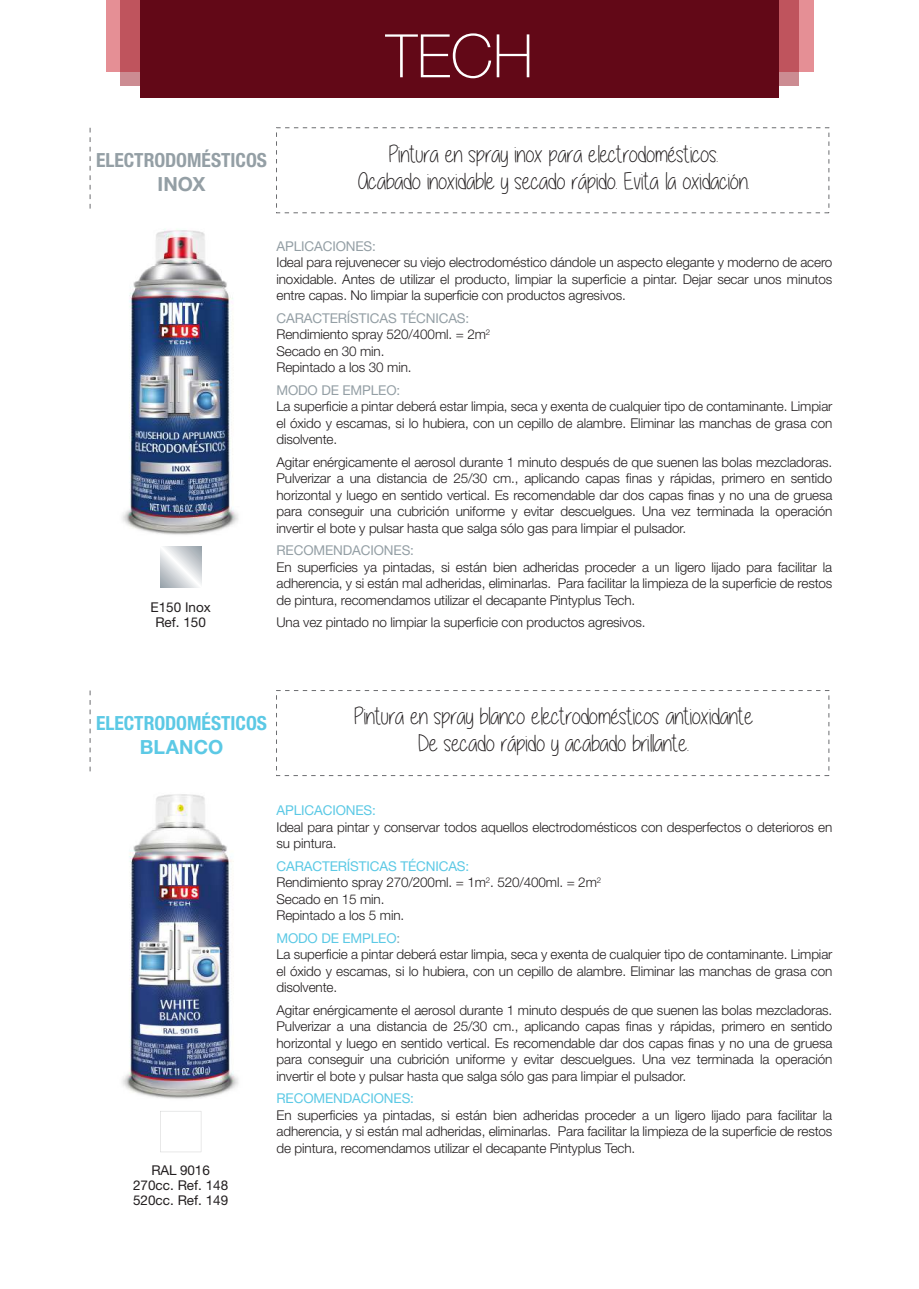
<style>
.page{position:relative;width:919px;height:1289px;background:#fff}
.page>*{position:absolute;margin:0;border:0;box-sizing:border-box;transform-origin:0 0}
.t1{font:100 60px "Helvetica Neue LT Std";color:#fff}
.t2{font:24px/27px "Alittlesunshine";color:#231f20;text-align:center}
.t3{font:700 condensed 19.5px "Helvetica Neue LT Std";color:#949fa5}
.t4{font:700 condensed 19.5px "Helvetica Neue LT Std";color:#5cc9e5}
.t5{font:700 19.5px "Helvetica Neue LT Std";letter-spacing:.005em;color:#5cc9e5}
.t6{font:700 19.5px "Helvetica Neue LT Std";color:#949fa5}
.t7{font:300 13.5px/16.5px "Helvetica Neue LT Std";letter-spacing:-.01em;color:#231f20;text-align:justify}
.t8{font:13.5px/15px "Helvetica Neue LT Std";color:#231f20;text-align:center}
.t9{font:13.5px "Helvetica Neue LT Std";letter-spacing:-.01em;color:#949fa5}
.t10{font:13.5px "Helvetica Neue LT Std";letter-spacing:-.01em;color:#5cc9e5}
.s1{font-weight:400;color:#949fa5}
.s2{font-weight:400;color:#5cc9e5}
</style>
<div class="page">
<img style="left:122px;top:794px;width:116px;height:305px">
<img style="left:122px;top:229px;width:116px;height:306px">
<svg style="left:160px;top:546px;width:41px;height:41px"></svg>
<svg style="left:160px;top:1111px;width:41px;height:41px"></svg>
<svg style="left:90px;top:128px;width:1px;height:81px"></svg>
<svg style="left:90px;top:690px;width:1px;height:82px"></svg>
<div style="left:106px;top:0;width:707px;height:72px;background:#e58f95"></div>
<svg style="left:120px;top:0;width:678px;height:86px;background:#be5a63"></svg>
<div style="left:140px;top:0;width:638px;height:98px;background:#620817"></div>
<h1 class="t1" style="left:386px;top:22px;width:149px">TECH</h1>
<h3 class="t3" style="left:96px;top:149px;width:172px">ELECTRODOMÉSTICOS</h3>
<h3 class="t6" style="left:157px;top:172px;width:49px">INOX</h3>
<h2 class="t2" style="left:357px;top:140px;width:394px">Pintura en spray inox para electrodomésticos.<br>Acabado inoxidable y secado rápido. Evita la oxidación.</h2>
<p class="t8" style="left:150px;top:599px;width:62px">E150 Inox<br>Ref. 150</p>
<p class="t9" style="left:276px;top:238px;width:101px">APLICACIONES:</p>
<p class="t7" style="left:276px;top:254px;width:557px">Ideal para rejuvenecer su viejo electrodoméstico dándole un aspecto elegante y moderno de acero inoxidable. Antes de utilizar el producto, limpiar la superficie a pintar. Dejar secar unos minutos entre capas. No limpiar la superficie con productos agresivos.</p>
<p class="t7" style="left:276px;top:309px;width:215px;text-align:left"><span class="s1">CARACTERÍSTICAS TÉCNICAS:<br></span>Rendimiento spray 520/400ml. = 2m<sup>2<br></sup>Secado en 30 min.<br>Repintado a los 30 min.</p>
<p class="t9" style="left:276px;top:382px;width:125px">MODO DE EMPLEO:</p>
<p class="t7" style="left:276px;top:398px;width:557px">La superficie a pintar deberá estar limpia, seca y exenta de cualquier tipo de contaminante. Limpiar el óxido y escamas, si lo hubiera, con un cepillo de alambre. Eliminar las manchas de grasa con disolvente.</p>
<p class="t7" style="left:276px;top:453px;width:557px">Agitar enérgicamente el aerosol durante 1 minuto después de que suenen las bolas mezcladoras.<br>Pulverizar a una distancia de 25/30 cm., aplicando capas finas y rápidas, primero en sentido horizontal y luego en sentido vertical. Es recomendable dar dos capas finas y no una de gruesa para conseguir una cubrición uniforme y evitar descuelgues. Una vez terminada la operación invertir el bote y pulsar hasta que salga sólo gas para limpiar el pulsador.</p>
<p class="t9" style="left:276px;top:542px;width:139px">RECOMENDACIONES:</p>
<p class="t7" style="left:276px;top:558px;width:557px">En superficies ya pintadas, si están bien adheridas proceder a un ligero lijado para facilitar la adherencia, y si están mal adheridas, eliminarlas. Para facilitar la limpieza de la superficie de restos de pintura, recomendamos utilizar el decapante Pintyplus Tech.</p>
<p class="t7" style="left:276px;top:614px;width:370px">Una vez pintado no limpiar la superficie con productos agresivos.</p>
<h3 class="t4" style="left:96px;top:711px;width:172px">ELECTRODOMÉSTICOS</h3>
<h3 class="t5" style="left:140px;top:735px;width:85px">BLANCO</h3>
<h2 class="t2" style="left:354px;top:703px;width:400px">Pintura en spray blanco electrodomésticos antioxidante<br>De secado rápido y acabado brillante.</h2>
<p class="t8" style="left:133px;top:1162px;width:97px">RAL 9016<br>270cc. Ref. 148<br>520cc. Ref. 149</p>
<p class="t10" style="left:276px;top:802px;width:101px">APLICACIONES:</p>
<p class="t7" style="left:276px;top:818px;width:557px">Ideal para pintar y conservar todos aquellos electrodomésticos con desperfectos o deterioros en su pintura.</p>
<p class="t7" style="left:276px;top:857px;width:326px;text-align:left"><span class="s2">CARACTERÍSTICAS TÉCNICAS:<br></span>Rendimiento spray 270/200ml. = 1m<sup>2</sup>. 520/400ml. = 2m<sup>2<br></sup>Secado en 15 min.<br>Repintado a los 5 min.</p>
<p class="t7" style="left:276px;top:929px;width:557px;text-align:left"><span class="s2">MODO DE EMPLEO</span><span class="s1">:<br></span>La superficie a pintar deberá estar limpia, seca y exenta de cualquier tipo de contaminante. Limpiar el óxido y escamas, si lo hubiera, con un cepillo de alambre. Eliminar las manchas de grasa con disolvente.</p>
<p class="t7" style="left:276px;top:1001px;width:557px">Agitar enérgicamente el aerosol durante 1 minuto después de que suenen las bolas mezcladoras.<br>Pulverizar a una distancia de 25/30 cm., aplicando capas finas y rápidas, primero en sentido horizontal y luego en sentido vertical. Es recomendable dar dos capas finas y no una de gruesa para conseguir una cubrición uniforme y evitar descuelgues. Una vez terminada la operación invertir el bote y pulsar hasta que salga sólo gas para limpiar el pulsador.</p>
<p class="t10" style="left:276px;top:1090px;width:139px">RECOMENDACIONES:</p>
<p class="t7" style="left:276px;top:1106px;width:557px">En superficies ya pintadas, si están bien adheridas proceder a un ligero lijado para facilitar la adherencia, y si están mal adheridas, eliminarlas. Para facilitar la limpieza de la superficie de restos de pintura, recomendamos utilizar el decapante Pintyplus Tech.</p>
</div>
